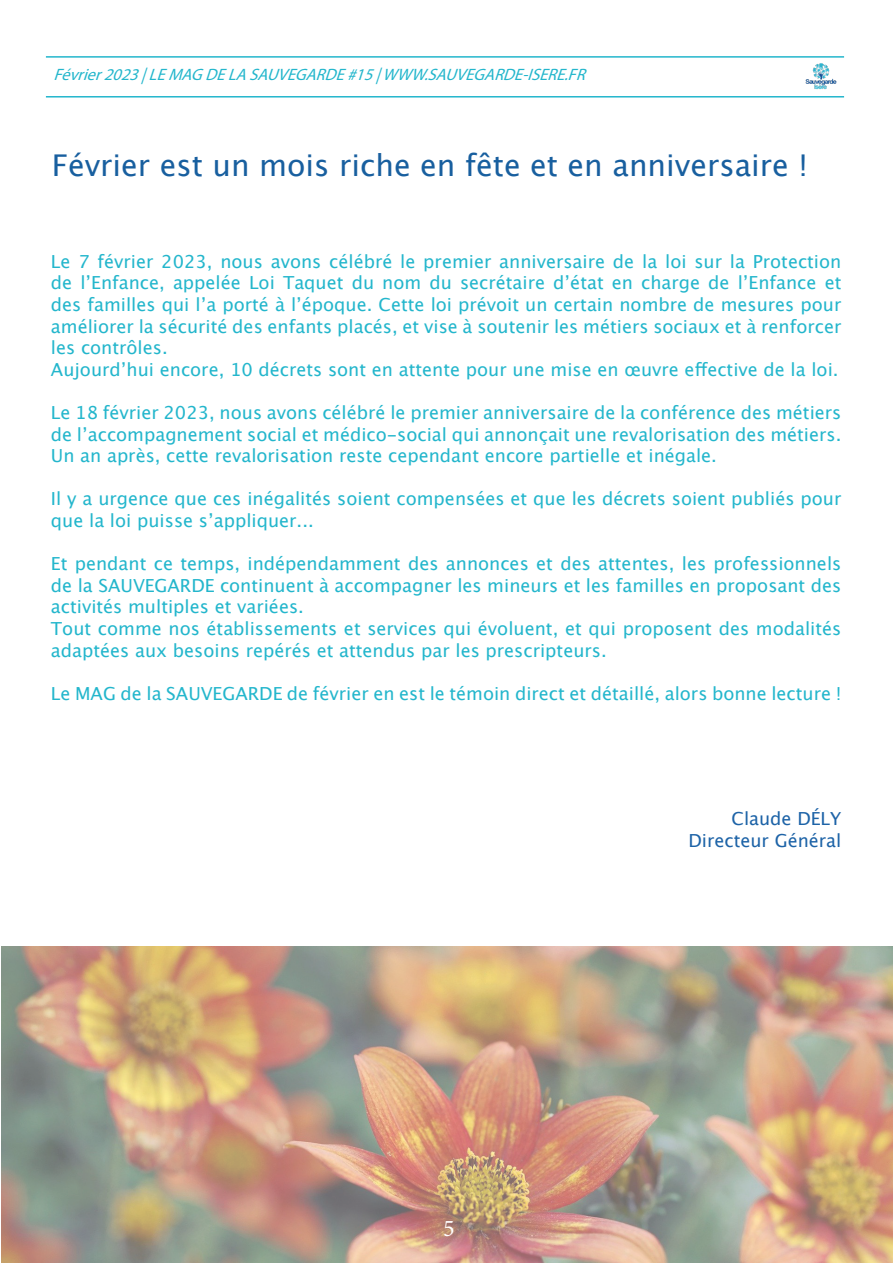
<style>
.page{position:relative;width:893px;height:1263px;background:#fff}
.page>*{position:absolute;margin:0;border:0;box-sizing:border-box;transform-origin:0 0}
.t1{font:30px "Lucida Grande";color:#185f9f}
.t2{font:24px "Minion Pro";color:#fff}
.t3{font:18px/21.6px "Lucida Grande";color:#23b6cc}
.t4{font:18px "Lucida Grande";color:#1d63a7}
.t5{font:italic 16.5px "Myriad Pro";color:#23b6cc}
</style>
<div class="page">
<hr style="left:46px;top:96px;width:798px;height:2px;background:#23b6cc">
<hr style="left:46px;top:56px;width:798px;height:2px;background:#23b6cc">
<img style="left:805px;top:63px;width:31px;height:26px">
<img style="left:1px;top:946px;width:892px;height:317px">
<p class="t5" style="left:54px;top:64px;width:539px">Février2023|LEMAGDELASAUVEGARDE#15|WWW.SAUVEGARDE-ISERE.FR</p>
<p class="t1" style="left:52px;top:148px;width:757px">Février est un mois riche en fête et en anniversaire !</p>
<p class="t3" style="left:51px;top:251px;width:792px;text-align:justify">Le 7 février 2023, nous avons célébré le premier anniversaire de la loi sur la Protection de l’Enfance, appelée Loi Taquet du nom du secrétaire d’état en charge de l’Enfance et des familles qui l’a porté à l’époque. Cette loi prévoit un certain nombre de mesures pour améliorer la sécurité des enfants placés, et vise à soutenir les métiers sociaux et à renforcer les contrôles.</p>
<p class="t3" style="left:51px;top:359px;width:789px">Aujourd’hui encore, 10 décrets sont en attente pour une mise en œuvre effective de la loi.</p>
<p class="t3" style="left:51px;top:402px;width:792px">Le 18 février 2023, nous avons célébré le premier anniversaire de la conférence des métiers de l’accompagnement social et médico-social qui annonçait une revalorisation des métiers.</p>
<p class="t3" style="left:51px;top:445px;width:668px">Un an après, cette revalorisation reste cependant encore partielle et inégale.</p>
<p class="t3" style="left:51px;top:488px;width:792px">Il y a urgence que ces inégalités soient compensées et que les décrets soient publiés pour que la loi puisse s’appliquer...</p>
<p class="t3" style="left:51px;top:553px;width:792px;text-align:justify">Et pendant ce temps, indépendamment des annonces et des attentes, les professionnels de la SAUVEGARDE continuent à accompagner les mineurs et les familles en proposant des activités multiples et variées.</p>
<p class="t3" style="left:51px;top:618px;width:792px">Tout comme nos établissements et services qui évoluent, et qui proposent des modalités adaptées aux besoins repérés et attendus par les prescripteurs.</p>
<p class="t3" style="left:51px;top:683px;width:792px">Le MAG de la SAUVEGARDE de février en est le témoin direct et détaillé, alors bonne lecture !</p>
<p class="t2" style="left:443px;top:1212px;width:13px">5</p>
<p class="t4" style="left:731px;top:809px;width:111px">Claude DÉLY</p>
<p class="t4" style="left:688px;top:830px;width:155px">Directeur Général</p>
</div>
